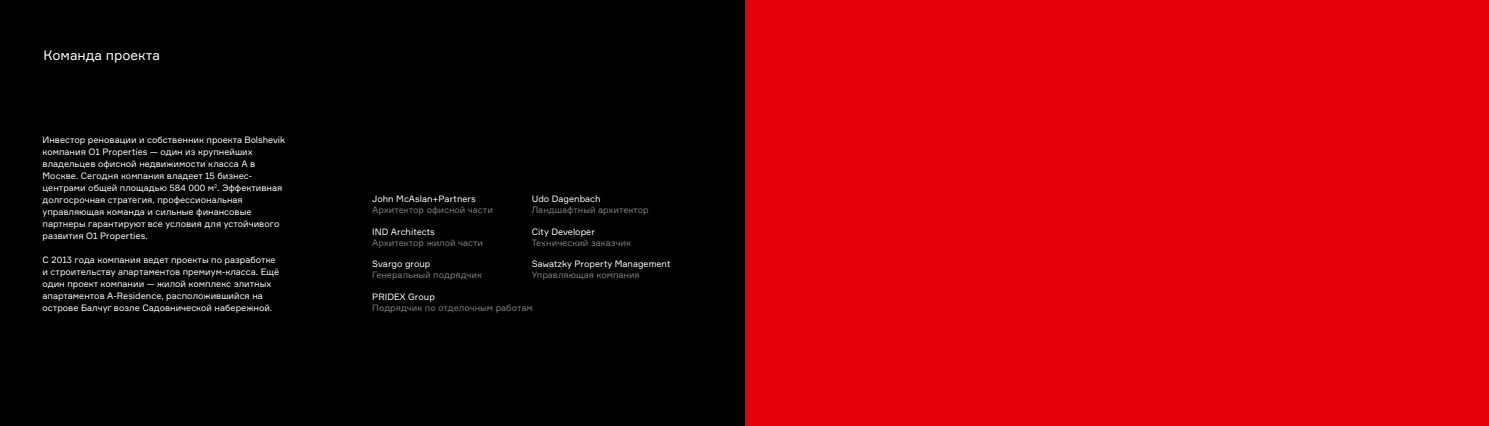
<style>
.page{position:relative;width:1489px;height:426px;background:#fff}
.page>*{position:absolute;margin:0;border:0;box-sizing:border-box;transform-origin:0 0}
.t1{font:13.5px "Formular";color:#fff}
.t2{font:9px/12px "Formular";color:#fff}
.t3{font:9px "Formular";color:#7f7f7f}
</style>
<div class="page">
<div style="left:744px;top:0;width:744px;height:425px;background:#e3000b"></div>
<div style="left:0;top:0;width:744px;height:425px;background:#000"></div>
<h1 class="t1" style="left:44px;top:47px;width:118px">Команда проекта</h1>
<p class="t2" style="left:43px;top:133px;width:244px">Инвестор реновации и собственник проекта Bolshevik компания O1 Properties — один из крупнейших владельцев офисной недвижимости класса А в Москве. Сегодня компания владеет 15 бизнес&shy;центрами общей площадью 584 000 м<sup>2</sup>. Эффективная долгосрочная стратегия, профессиональная управляющая команда и сильные финансовые партнеры гарантируют все условия для устойчивого развития O1 Properties.</p>
<p class="t2" style="left:43px;top:253px;width:238px">С 2013 года компания ведет проекты по разработке и строительству апартаментов премиум-класса. Ещё один проект компании — жилой комплекс элитных апартаментов A-Residence, расположившийся на острове Балчуг возле Садовнической набережной.</p>
<p class="t2" style="left:372px;top:193px;width:105px">John McAslan+Partners</p>
<p class="t3" style="left:372px;top:204px;width:122px">Архитектор офисной части</p>
<p class="t2" style="left:372px;top:225px;width:64px">IND Architects</p>
<p class="t3" style="left:372px;top:236px;width:112px">Архитектор жилой части</p>
<p class="t2" style="left:372px;top:257px;width:60px">Svargo group</p>
<p class="t3" style="left:372px;top:269px;width:111px">Генеральный подрядчик</p>
<p class="t2" style="left:372px;top:290px;width:64px">PRIDEX Group</p>
<p class="t3" style="left:372px;top:301px;width:162px">Подрядчик по отделочным работам</p>
<p class="t2" style="left:531px;top:193px;width:70px">Udo Dagenbach</p>
<p class="t3" style="left:531px;top:204px;width:118px">Ландшафтный архитектор</p>
<p class="t2" style="left:531px;top:225px;width:65px">City Developer</p>
<p class="t3" style="left:531px;top:236px;width:101px">Технический заказчик</p>
<p class="t2" style="left:531px;top:257px;width:140px">Sawatzky Property Management</p>
<p class="t3" style="left:531px;top:269px;width:109px">Управляющая компания</p>
</div>
